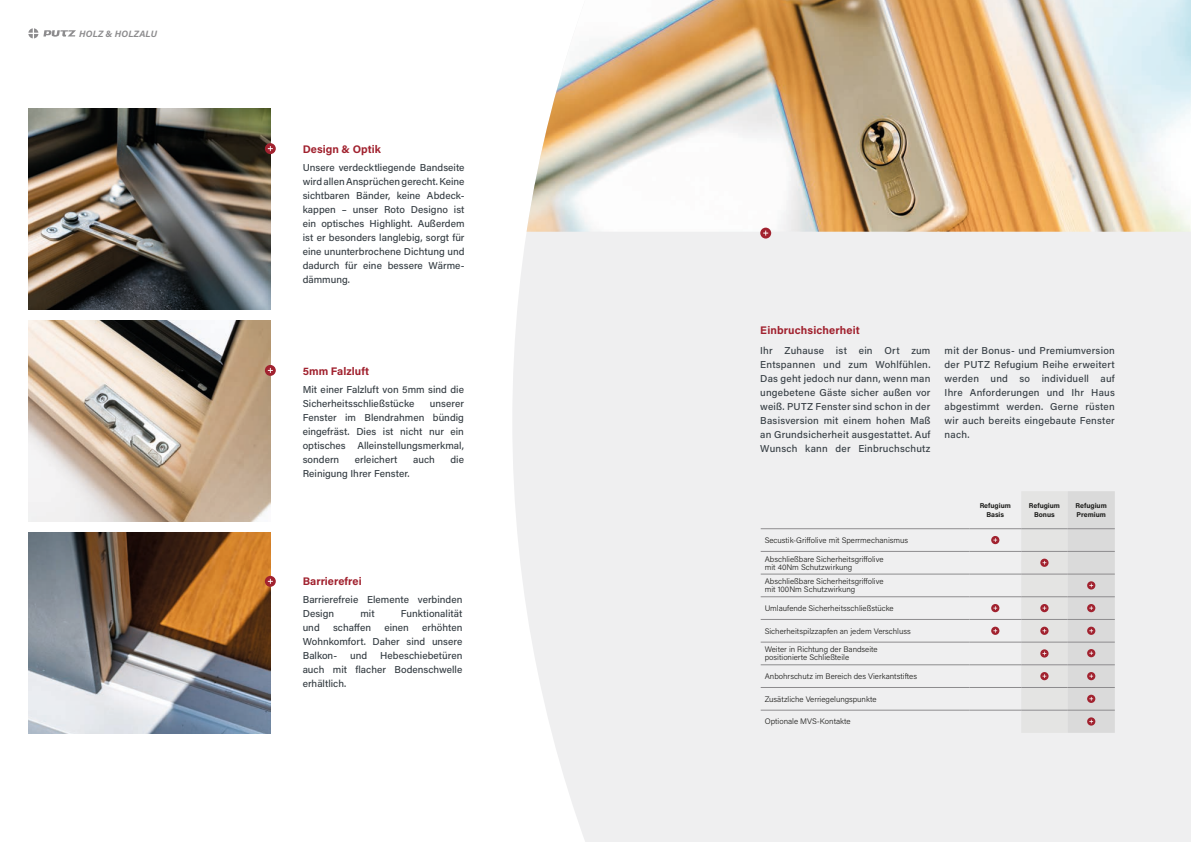
<style>
.page{position:relative;width:1191px;height:842px;background:#fff}
.page>*{position:absolute;margin:0;border:0;box-sizing:border-box;transform-origin:0 0}
.t1{font:700 11px "Acumin Pro";letter-spacing:.005em;color:#a1222f}
.t2{font:500 10px/14px "Acumin Pro";letter-spacing:.005em;color:#353d43;text-align:justify}
.t3{font:italic 700 9.2px "Acumin Pro";letter-spacing:.015em;color:#8d8c8e}
.t4{font:300 8px/8px "Acumin Pro";color:#1d1d1b}
.t5{font:700 7px/8.4px "Acumin Pro";color:#1d1d1b;text-align:center}
</style>
<div class="page">
<svg style="left:28px;top:28px;width:48px;height:10px"></svg>
<div style="left:512px;top:232px;width:679px;height:610px;background:#efeff0"></div>
<img style="left:526px;top:0;width:665px;height:232px">
<img style="left:28px;top:108px;width:242px;height:201px">
<img style="left:28px;top:321px;width:242px;height:200px">
<img style="left:29px;top:533px;width:241px;height:201px">
<hr style="left:760px;top:528px;width:209px;height:1px;background:#8d8c8e">
<hr style="left:760px;top:551px;width:209px;height:1px;background:#8d8c8e">
<hr style="left:760px;top:574px;width:209px;height:1px;background:#8d8c8e">
<hr style="left:760px;top:597px;width:209px;height:1px;background:#8d8c8e">
<hr style="left:760px;top:619px;width:209px;height:1px;background:#8d8c8e">
<hr style="left:760px;top:642px;width:209px;height:1px;background:#8d8c8e">
<hr style="left:760px;top:665px;width:209px;height:1px;background:#8d8c8e">
<hr style="left:760px;top:687px;width:209px;height:1px;background:#8d8c8e">
<hr style="left:760px;top:710px;width:209px;height:1px;background:#8d8c8e">
<svg style="left:969px;top:491px;width:145px;height:242px"></svg>
<svg style="left:760px;top:228px;width:11px;height:11px"></svg>
<svg style="left:763px;top:231px;width:5px;height:5px"></svg>
<div style="left:265px;top:365px;width:11px;height:11px;background:#a1222f;border-radius:50%"></div>
<svg style="left:268px;top:368px;width:5px;height:5px"></svg>
<div style="left:265px;top:576px;width:11px;height:11px;background:#a1222f;border-radius:50%"></div>
<svg style="left:268px;top:579px;width:5px;height:5px"></svg>
<div style="left:265px;top:143px;width:11px;height:11px;background:#a1222f;border-radius:50%"></div>
<svg style="left:268px;top:146px;width:5px;height:5px"></svg>
<p class="t3" style="left:79px;top:27px;width:79px">HOLZ &amp; HOLZALU</p>
<p class="t1" style="left:303px;top:141px;width:80px">Design &amp; Optik</p>
<p class="t2" style="left:303px;top:160px;width:163px">Unsere verdecktliegende Bandseite wird allen Ansprüchen gerecht. Keine sichtbaren Bänder, keine Abdeck&shy;kappen – unser Roto Designo ist ein optisches Highlight. Außerdem ist er besonders langlebig, sorgt für eine ununterbrochene Dichtung und dadurch für eine bessere Wärme&shy;dämmung.</p>
<p class="t1" style="left:303px;top:363px;width:68px">5mm Falzluft</p>
<p class="t2" style="left:303px;top:382px;width:163px">Mit einer Falzluft von 5mm sind die<br>Sicherheitsschließstücke</p>
<p class="t2" style="left:303px;top:396px;width:163px;text-indent:127px">unserer Fenster im Blendrahmen bündig eingefräst. Dies ist nicht nur ein optisches Alleinstellungsmerkmal, sondern</p>
<p class="t2" style="left:355px;top:452px;width:44px">erleichert</p>
<p class="t2" style="left:413px;top:452px;width:23px">auch</p>
<p class="t2" style="left:450px;top:452px;width:15px">die</p>
<p class="t2" style="left:303px;top:466px;width:108px">Reinigung Ihrer Fenster.</p>
<p class="t1" style="left:303px;top:574px;width:61px">Barrierefrei</p>
<p class="t2" style="left:303px;top:592px;width:161px">Barrierefreie Elemente verbinden<br>Design</p>
<p class="t2" style="left:360px;top:606px;width:16px">mit</p>
<p class="t2" style="left:401px;top:606px;width:63px">Funktionalität</p>
<p class="t2" style="left:303px;top:620px;width:19px">und</p>
<p class="t2" style="left:333px;top:620px;width:39px">schaffen</p>
<p class="t2" style="left:384px;top:620px;width:26px">einen</p>
<p class="t2" style="left:303px;top:620px;width:161px;text-indent:119px">erhöhten Wohnkomfort. Daher sind unsere Balkon-</p>
<p class="t2" style="left:303px;top:648px;width:161px;text-indent:77px">Hebeschiebetüren auch mit flacher Bodenschwelle erhältlich.</p>
<p class="t2" style="left:350px;top:648px;width:19px">und</p>
<p class="t1" style="left:760px;top:323px;width:101px">Einbruchsicherheit</p>
<p class="t2" style="left:760px;top:343px;width:172px">Ihr Zuhause ist ein Ort zum Entspannen und zum Wohlfühlen.<br>Das geht jedoch nur dann, wenn man ungebetene Gäste sicher außen vor weiß. PUTZ Fenster sind schon in der Basisversion mit einem hohen Maß an Grundsicherheit ausgestattet. Auf Wunsch kann der Einbruchschutz</p>
<p class="t2" style="left:944px;top:343px;width:172px">mit der Bonus- und Premiumversion der PUTZ Refugium Reihe erweitert werden und so individuell auf Ihre Anforderungen und Ihr Haus abgestimmt werden. Gerne rüsten wir auch bereits eingebaute Fenster nach.</p>
<p class="t4" style="left:764px;top:536px;width:145px">Secustik-Griffolive mit Sperrmechanismus</p>
<p class="t4" style="left:764px;top:555px;width:120px">Abschließbare Sicherheitsgriffolive mit 40Nm Schutzwirkung</p>
<p class="t4" style="left:764px;top:577px;width:120px">Abschließbare Sicherheitsgriffolive mit 100Nm Schutzwirkung</p>
<p class="t4" style="left:764px;top:604px;width:130px">Umlaufende Sicherheitsschließstücke</p>
<p class="t4" style="left:764px;top:627px;width:147px">Sicherheitspilzzapfen an jedem Verschluss</p>
<p class="t4" style="left:764px;top:645px;width:114px">Weiter in Richtung der Bandseite positionierte Schließteile</p>
<p class="t4" style="left:764px;top:672px;width:154px">Anbohrschutz im Bereich des Vierkantstiftes</p>
<p class="t4" style="left:764px;top:695px;width:113px">Zusätzliche Verriegelungspunkte</p>
<p class="t4" style="left:764px;top:717px;width:87px">Optionale MVS-Kontakte</p>
<p class="t5" style="left:979px;top:501px;width:33px">Refugium<br>Basis</p>
<p class="t5" style="left:1028px;top:501px;width:33px">Refugium<br>Bonus</p>
<p class="t5" style="left:1075px;top:501px;width:33px;text-align:left">Refugium<br>Premium</p>
</div>
